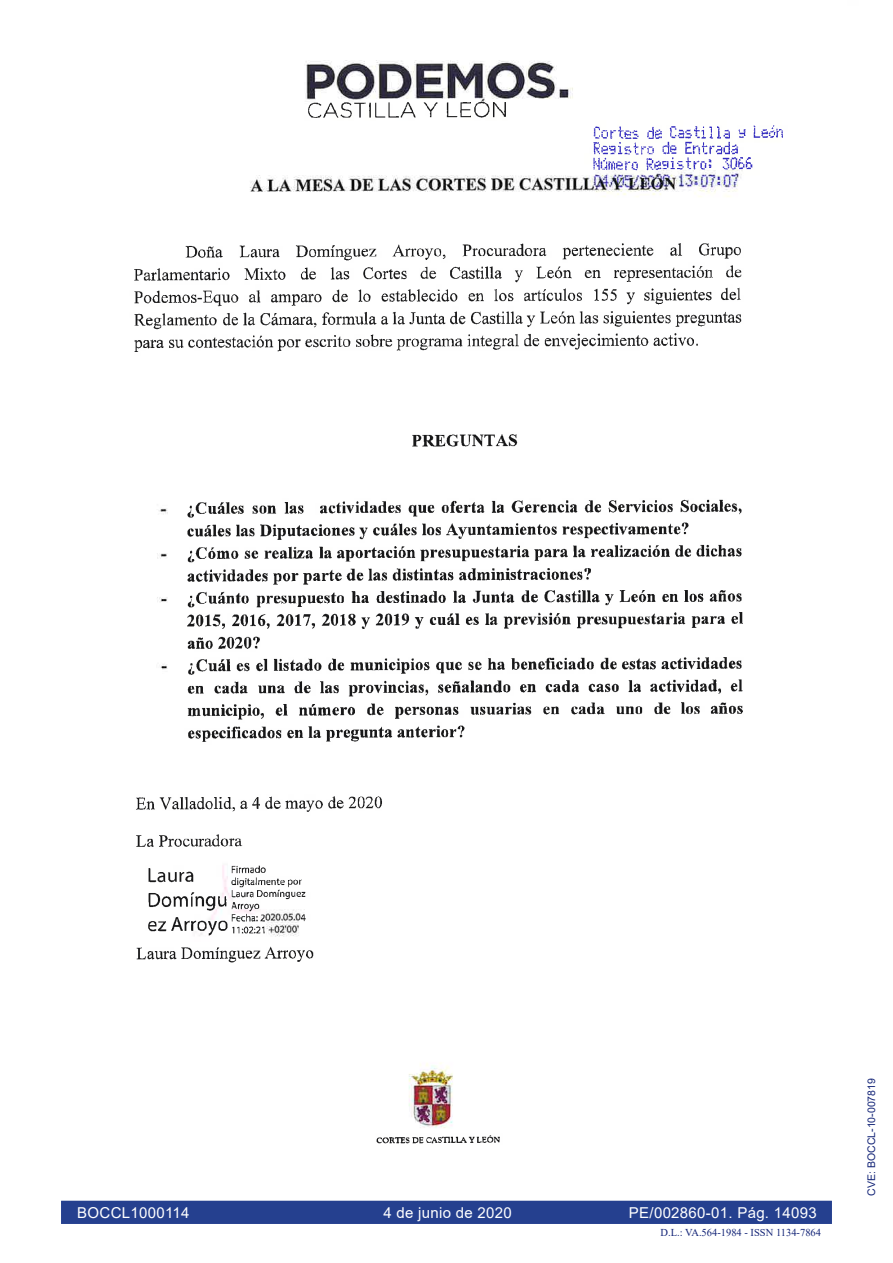
<style>
.page{position:relative;width:893px;height:1263px;background:#fff}
.page>*{position:absolute;margin:0;border:0;box-sizing:border-box;transform-origin:0 0}
.E_CVE{font:15px "Arial";letter-spacing:.02em;color:#fff}
.t1{font:10.5px "Times New Roman";color:#132477}
.t2{font:10.5px "Arial";color:#132477}
</style>
<div class="page">
<div style="left:60px;top:1200px;width:773px;height:25px;background:#25408f"></div>
<div style="left:60px;top:1199px;width:773px;height:26px;border:2px solid #fff"></div>
<img style="left:134px;top:63px;width:609px;height:1080px">
<img style="left:250px;top:125px;width:533px;height:67px">
<p class="E_CVE" style="left:77px;top:1202px;width:114px">BOCCL1000114</p>
<p class="E_CVE" style="left:383px;top:1202px;width:130px">4 de junio de 2020</p>
<p class="E_CVE" style="left:629px;top:1202px;width:189px">PE/002860-01. Pág. 14093</p>
<p class="t1" style="left:661px;top:1225px;width:162px">D.L.: VA.564-1984 - ISSN 1134-7864</p>
<p class="t2" style="left:864px;top:1195px;width:119px;rotate:-90deg">CVE: BOCCL-10-007819</p>
</div>
